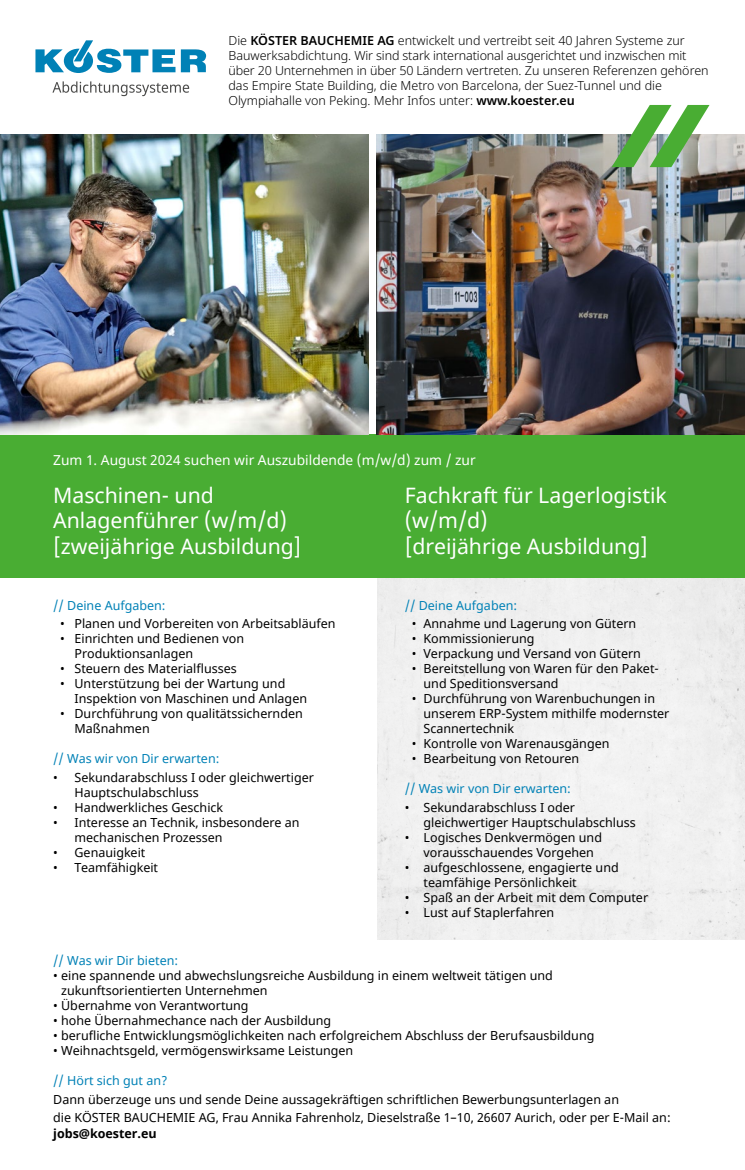
<style>
.page{position:relative;width:745px;height:1170px;background:#fff}
.page>*{position:absolute;margin:0;border:0;box-sizing:border-box;transform-origin:0 0}
.t1{font:21.25px/25.5px "Noto Sans";color:#fff}
.t2{font:13.75px "Noto Sans";color:#fff}
.t3{font:12.5px/15px "Noto Sans";color:#000}
.t4{font:300 12.5px/15px "Noto Sans";color:#000}
.t5{font:12.5px "Noto Sans";color:#0081b6}
.t6{font:700 12.5px "Noto Sans";color:#000}
.s1{font-weight:600}
</style>
<div class="page">
<div style="left:377px;top:578px;width:367px;height:361px;background:#f0f0f0"></div>
<div style="left:0;top:434px;width:744px;height:144px;background:#49ad33"></div>
<img style="left:0;top:135px;width:369px;height:299px">
<svg style="left:181px;top:49px;width:25px;height:23px"></svg>
<svg style="left:35px;top:40px;width:140px;height:33px"></svg>
<svg style="left:52px;top:81px;width:137px;height:15px"></svg>
<img style="left:376px;top:135px;width:368px;height:299px">
<svg style="left:611px;top:105px;width:98px;height:62px"></svg>
<p class="t4" style="left:228px;top:33px;width:481px">Die <span class="s1">KÖSTER BAUCHEMIE AG</span> entwickelt und vertreibt seit 40 Jahren Systeme zur Bauwerksabdichtung. Wir sind stark international ausgerichtet und inzwischen mit über 20 Unternehmen in über 50 Ländern vertreten. Zu unseren Referenzen gehören das Empire State Building, die Metro von Barcelona, der Suez-Tunnel und die Olympiahalle von Peking. Mehr Infos unter: <span class="s1">www.koester.eu</span></p>
<p class="t2" style="left:53px;top:450px;width:424px">Zum 1. August 2024 suchen wir Auszubildende (m/w/d) zum / zur</p>
<h1 class="t1" style="left:53px;top:483px;width:249px">Maschinen- und<br>Anlagenführer (w/m/d) [zweijährige Ausbildung]</h1>
<p class="t5" style="left:53px;top:596px;width:114px">// Deine Aufgaben:</p>
<p class="t3" style="left:60px;top:616px;width:277px">• Planen und Vorbereiten von Arbeitsabläufen</p>
<p class="t3" style="left:74px;top:631px;width:171px;text-indent:-14px">• Einrichten und Bedienen von<br>Produktionsanlagen</p>
<p class="t3" style="left:60px;top:661px;width:178px">• Steuern des Materialflusses</p>
<p class="t3" style="left:74px;top:676px;width:234px;text-indent:-14px">• Unterstützung bei der Wartung und<br>Inspektion von Maschinen und Anlagen</p>
<p class="t3" style="left:74px;top:706px;width:230px;text-indent:-14px">• Durchführung von qualitätssichernden<br>Maßnahmen</p>
<p class="t5" style="left:53px;top:750px;width:168px">// Was wir von Dir erwarten:</p>
<p class="t3" style="left:74px;top:770px;width:241px;text-indent:-21px">• Sekundarabschluss I oder gleichwertiger<br>Hauptschulabschluss</p>
<p class="t3" style="left:53px;top:800px;width:171px">• Handwerkliches Geschick</p>
<p class="t3" style="left:74px;top:815px;width:226px;text-indent:-21px">• Interesse an Technik, insbesondere an mechanischen Prozessen</p>
<p class="t3" style="left:53px;top:845px;width:94px">• Genauigkeit</p>
<p class="t3" style="left:53px;top:860px;width:106px">• Teamfähigkeit</p>
<h1 class="t1" style="left:404px;top:483px;width:263px">Fachkraft für Lagerlogistik (w/m/d)<br>[dreijährige Ausbildung]</h1>
<p class="t5" style="left:404px;top:596px;width:114px">// Deine Aufgaben:</p>
<p class="t3" style="left:411px;top:616px;width:226px">• Annahme und Lagerung von Gütern</p>
<p class="t3" style="left:411px;top:631px;width:124px">• Kommissionierung</p>
<p class="t3" style="left:411px;top:646px;width:230px">• Verpackung und Versand von Gütern</p>
<p class="t3" style="left:423px;top:661px;width:236px;text-indent:-12px">• Bereitstellung von Waren für den Paket&shy;und Speditionsversand</p>
<p class="t3" style="left:423px;top:691px;width:247px;text-indent:-12px">• Durchführung von Warenbuchungen in unserem ERP-System mithilfe modernster<br>Scannertechnik</p>
<p class="t3" style="left:411px;top:736px;width:199px">• Kontrolle von Warenausgängen</p>
<p class="t3" style="left:411px;top:751px;width:169px">• Bearbeitung von Retouren</p>
<p class="t5" style="left:404px;top:780px;width:168px">// Was wir von Dir erwarten:</p>
<p class="t3" style="left:423px;top:800px;width:214px;text-indent:-19px">• Sekundarabschluss I oder gleichwertiger Hauptschulabschluss</p>
<p class="t3" style="left:423px;top:830px;width:180px;text-indent:-19px">• Logisches Denkvermögen und vorausschauendes Vorgehen</p>
<p class="t3" style="left:423px;top:860px;width:196px;text-indent:-19px">• aufgeschlossene, engagierte und teamfähige Persönlichkeit</p>
<p class="t3" style="left:404px;top:890px;width:245px">• Spaß an der Arbeit mit dem Computer</p>
<p class="t3" style="left:404px;top:905px;width:151px">• Lust auf Staplerfahren</p>
<p class="t5" style="left:53px;top:952px;width:126px">// Was wir Dir bieten:</p>
<p class="t3" style="left:61px;top:968px;width:493px;text-indent:-8px">• eine spannende und abwechslungsreiche Ausbildung in einem weltweit tätigen und zukunftsorientierten Unternehmen</p>
<p class="t3" style="left:53px;top:998px;width:197px">• Übernahme von Verantwortung</p>
<p class="t3" style="left:53px;top:1013px;width:279px">• hohe Übernahmechance nach der Ausbildung</p>
<p class="t3" style="left:53px;top:1028px;width:542px">• berufliche Entwicklungsmöglichkeiten nach erfolgreichem Abschluss der Berufsausbildung</p>
<p class="t3" style="left:53px;top:1043px;width:301px">• Weihnachtsgeld, vermögenswirksame Leistungen</p>
<p class="t5" style="left:53px;top:1072px;width:116px">// Hört sich gut an?</p>
<p class="t3" style="left:53px;top:1090px;width:618px;line-height:18.5px">Dann überzeuge uns und sende Deine aussagekräftigen schriftlichen Bewerbungsunterlagen an<br>die KÖSTER BAUCHEMIE AG, Frau Annika Fahrenholz, Dieselstraße 1–10, 26607 Aurich, oder per E-Mail an:</p>
<p class="t6" style="left:53px;top:1123px;width:105px">jobs@koester.eu</p>
</div>
